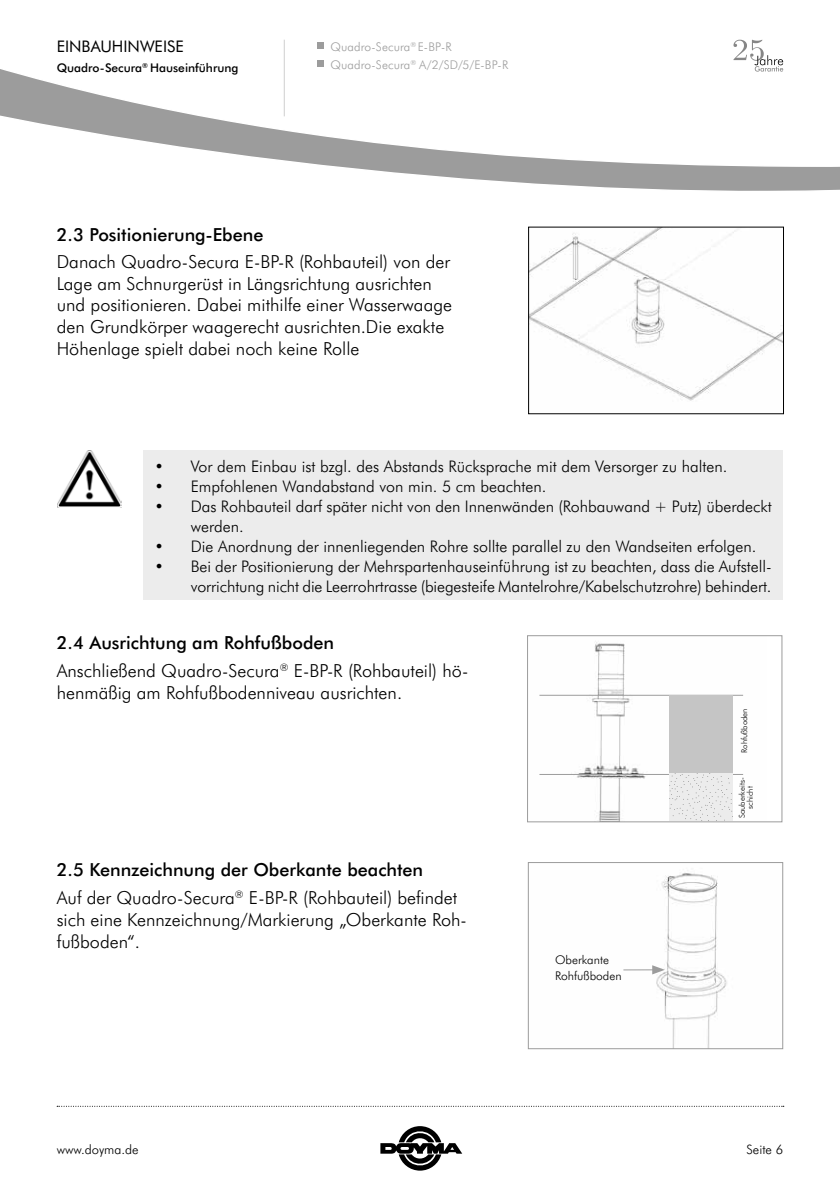
<style>
.page{position:relative;width:840px;height:1191px;background:#fff}
.page>*{position:absolute;margin:0;border:0;box-sizing:border-box;transform-origin:0 0}
.t1{font:300 18px/21.6px "Futura BT";color:#000}
.t2{font:500 18px "Futura BT";color:#000}
.t3{font:300 16px/20px "Futura BT";color:#000}
.t4{font:16px "Futura BT";color:#000}
.t5{font:300 13px "Futura BT";color:#000}
.t6{font:300 12px/18px "Futura BT";letter-spacing:.01em;color:#9c9c9c}
.t7{font:500 12px "Futura BT";color:#000}
.t8{font:300 12px/16px "Futura BT";color:#000}
.t9{font:300 8px/8px "Futura BT";color:#000;text-align:center}
.s1{font-weight:500}
</style>
<div class="page">
<svg style="left:0;top:39px;width:839px;height:152px"></svg>
<hr style="left:283px;top:40px;width:1px;height:76px;background:#cfcfcf">
<svg style="left:733px;top:40px;width:49px;height:32px"></svg>
<svg style="left:317px;top:43px;width:6px;height:6px"></svg>
<svg style="left:317px;top:61px;width:6px;height:6px"></svg>
<svg style="left:57px;top:1106px;width:726px;height:1px"></svg>
<svg style="left:380px;top:1126px;width:82px;height:44px"></svg>
<img style="left:57px;top:450px;width:65px;height:57px">
<div style="left:143px;top:450px;width:639px;height:150px;background:#ececec"></div>
<img style="left:530px;top:229px;width:251px;height:172px">
<img style="left:539px;top:642px;width:205px;height:178px">
<div style="left:526px;top:635px;width:256px;height:187px;border:1px solid #9c9c9c"></div>
<hr style="left:539px;top:695px;width:203px;height:1px;background:#9c9c9c">
<hr style="left:539px;top:774px;width:203px;height:1px;background:#9c9c9c">
<div style="left:669px;top:695px;width:63px;height:78px;background:#c5c5c5"></div>
<svg style="left:669px;top:773px;width:63px;height:48px;background:#e9e9e9"></svg>
<img style="left:623px;top:873px;width:104px;height:174px">
<div style="left:527px;top:862px;width:255px;height:187px;border:1px solid #9c9c9c"></div>
<hr style="left:623px;top:969px;width:32px;height:1px;background:#9c9c9c">
<svg style="left:651px;top:965px;width:13px;height:9px"></svg>
<p class="t4" style="left:57px;top:35px;width:128px">EINBAUHINWEISE</p>
<p class="t7" style="left:57px;top:59px;width:183px">Quadro-Secura<sup>®</sup> Hauseinführung</p>
<p class="t6" style="left:330px;top:37px;width:179px">Quadro-Secura<sup>®</sup> E-BP-R<br>Quadro-Secura<sup>®</sup> A/2/SD/5/E-BP-R</p>
<p class="t2" style="left:57px;top:222px;width:208px">2.3 Positionierung-Ebene</p>
<p class="t1" style="left:57px;top:250px;width:396px">Danach Quadro-Secura E-BP-R (Rohbauteil) von der Lage am Schnurgerüst in Längsrichtung ausrichten und positionieren. Dabei mithilfe einer Wasserwaage den Grundkörper waagerecht ausrichten.Die exakte Höhenlage spielt dabei noch keine Rolle</p>
<p class="t3" style="left:154px;top:455px;width:574px">• Vor dem Einbau ist bzgl. des Abstands Rücksprache mit dem Versorger zu halten.</p>
<p class="t3" style="left:154px;top:475px;width:393px">• Empfohlenen Wandabstand von min. 5 cm beachten.</p>
<p class="t3" style="left:190px;top:495px;width:582px;text-indent:-36px">• Das Rohbauteil darf später nicht von den Innenwänden (Rohbauwand + Putz) überdeckt werden.</p>
<p class="t3" style="left:154px;top:535px;width:603px">• Die Anordnung der innenliegenden Rohre sollte parallel zu den Wandseiten erfolgen.</p>
<p class="t3" style="left:154px;top:555px;width:618px;text-align:right">• Bei der Positionierung der Mehrspartenhauseinführung ist zu beachten, dass die Aufstell&shy;vorrichtung nicht die Leerrohrtrasse (biegesteife Mantelrohre/Kabelschutzrohre) behindert.</p>
<p class="t1" style="left:57px;top:628px;width:413px;line-height:27.6px"><span class="s1">2.4 Ausrichtung am Rohfußboden<br></span>Anschließend Quadro-Secura<sup>®</sup> E-BP-R (Rohbauteil) hö-</p>
<p class="t1" style="left:57px;top:681px;width:347px">henmäßig am Rohfußbodenniveau ausrichten.</p>
<p class="t1" style="left:57px;top:855px;width:402px;line-height:27.6px"><span class="s1">2.5 Kennzeichnung der Oberkante beachten<br></span>Auf der Quadro-Secura<sup>®</sup> E-BP-R (Rohbauteil) befindet</p>
<p class="t1" style="left:57px;top:908px;width:411px">sich eine Kennzeichnung/Markierung „Oberkante Roh&shy;fußboden“.</p>
<p class="t8" style="left:554px;top:951px;width:68px">Oberkante<br>Rohfußboden</p>
<p class="t9" style="left:739px;top:753px;width:46px;rotate:-90deg">Rohfußboden</p>
<p class="t9" style="left:737px;top:818px;width:42px;rotate:-90deg">Sauberkeits&shy;schicht</p>
<p class="t5" style="left:57px;top:1140px;width:83px">www.doyma.de</p>
<p class="t5" style="left:746px;top:1140px;width:38px">Seite 6</p>
</div>
